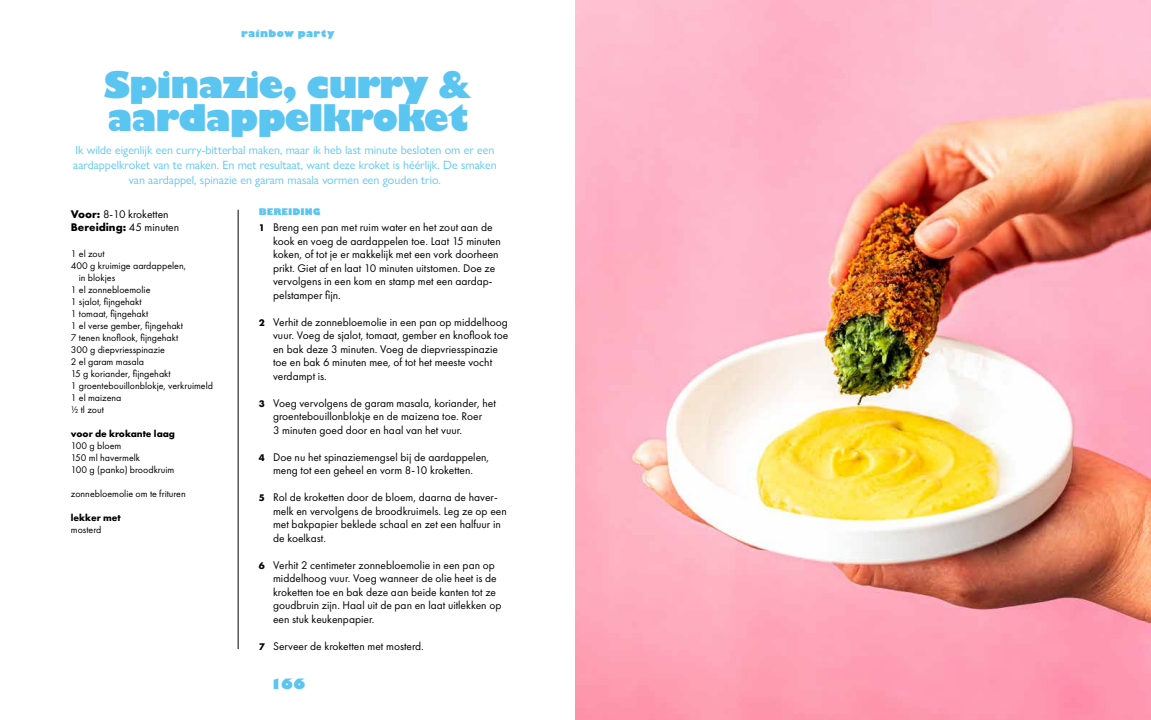
<style>
.page{position:relative;width:1151px;height:720px;background:#fff}
.page>*{position:absolute;margin:0;border:0;box-sizing:border-box;transform-origin:0 0}
.t1{font:800 36px/33px "Gill Sans Nova";letter-spacing:-.035em;color:#5bc5f2}
.t2{font:800 14px "Gill Sans Nova";color:#5bc5f2}
.t3{font:12px/15px "Gill Sans Nova";color:#5bc5f2;text-align:center}
.t4{font:11.5px/13.5px "Futura PT";color:#000}
.t5{font:10px/12px "Futura PT";color:#000}
.t6{font:700 10px "Futura PT";color:#000}
.t7{font:800 10px "Gill Sans Nova";letter-spacing:.04em;color:#5bc5f2}
.t8{font:800 9px "Gill Sans Nova";color:#5bc5f2}
.s1{font-weight:700}
.s2{font-weight:700;font-size:10px}
</style>
<div class="page">
<hr style="left:238px;top:210px;width:1px;height:439px;background:#000">
<img style="left:575px;top:0;width:576px;height:720px">
<p class="t7" style="left:241px;top:25px;width:95px">rainbow party</p>
<h1 class="t1" style="left:104px;top:66px;width:369px">Spinazie, curry &amp; aardappelkroket</h1>
<p class="t3" style="left:73px;top:142px;width:425px">Ik wilde eigenlijk een curry-bitterbal maken, maar ik heb last minute besloten om er een aardappelkroket van te maken. En met resultaat, want deze kroket is héérlijk. De smaken van aardappel, spinazie en garam masala vormen een gouden trio.</p>
<p class="t4" style="left:71px;top:207px;width:110px"><span class="s1">Voor:</span> 8-10 kroketten<br><span class="s1">Bereiding:</span> 45 minuten</p>
<p class="t5" style="left:71px;top:247px;width:35px">1 el zout</p>
<p class="t5" style="left:71px;top:259px;width:117px">400 g kruimige aardappelen,</p>
<p class="t5" style="left:79px;top:271px;width:38px">in blokjes</p>
<p class="t5" style="left:71px;top:283px;width:81px">1 el zonnebloemolie</p>
<p class="t5" style="left:71px;top:295px;width:72px">1 sjalot, fijngehakt</p>
<p class="t5" style="left:71px;top:307px;width:79px">1 tomaat, fijngehakt</p>
<p class="t5" style="left:71px;top:319px;width:114px">1 el verse gember, fijngehakt</p>
<p class="t5" style="left:71px;top:331px;width:109px">7 tenen knoflook, fijngehakt</p>
<p class="t5" style="left:71px;top:343px;width:96px">300 g diepvriesspinazie</p>
<p class="t5" style="left:71px;top:355px;width:75px">2 el garam masala</p>
<p class="t5" style="left:71px;top:367px;width:101px">15 g koriander, fijngehakt</p>
<p class="t5" style="left:71px;top:379px;width:144px">1 groentebouillonblokje, verkruimeld</p>
<p class="t5" style="left:71px;top:391px;width:52px">1 el maizena</p>
<p class="t5" style="left:71px;top:403px;width:35px">½ tl zout</p>
<p class="t6" style="left:71px;top:427px;width:106px">voor de krokante laag</p>
<p class="t5" style="left:71px;top:439px;width:105px">100 g bloem<br>150 ml havermelk<br>100 g (panko) broodkruim</p>
<p class="t5" style="left:71px;top:487px;width:116px">zonnebloemolie om te frituren</p>
<p class="t6" style="left:71px;top:511px;width:51px">lekker met</p>
<p class="t5" style="left:71px;top:523px;width:32px">mosterd</p>
<p class="t8" style="left:259px;top:204px;width:63px">BEREIDING</p>
<p class="t4" style="left:273px;top:220px;width:229px;text-indent:-14px"><span class="s2">1</span> Breng een pan met ruim water en het zout aan de kook en voeg de aardappelen toe. Laat 15 minuten koken, of tot je er makkelijk met een vork doorheen prikt. Giet af en laat 10 minuten uitstomen. Doe ze vervolgens in een kom en stamp met een aardap&shy;pelstamper fijn.</p>
<p class="t4" style="left:273px;top:315px;width:237px;text-indent:-14px"><span class="s2">2</span> Verhit de zonnebloemolie in een pan op middelhoog vuur. Voeg de sjalot, tomaat, gember en knoflook toe en bak deze 3 minuten. Voeg de diepvriesspinazie toe en bak 6 minuten mee, of tot het meeste vocht verdampt is.</p>
<p class="t4" style="left:273px;top:396px;width:224px;text-indent:-14px"><span class="s2">3</span> Voeg vervolgens de garam masala, koriander, het groentebouillonblokje en de maizena toe. Roer<br>3 minuten goed door en haal van het vuur.</p>
<p class="t4" style="left:259px;top:450px;width:232px;text-align:center"><span class="s2">4</span> Doe nu het spinaziemengsel bij de aardappelen, meng tot een geheel en vorm 8-10 kroketten.</p>
<p class="t4" style="left:273px;top:490px;width:235px;text-indent:-14px"><span class="s2">5</span> Rol de kroketten door de bloem, daarna de haver&shy;melk en vervolgens de broodkruimels. Leg ze op een met bakpapier beklede schaal en zet een halfuur in de koelkast.</p>
<p class="t4" style="left:273px;top:558px;width:230px;text-indent:-14px"><span class="s2">6</span> Verhit 2 centimeter zonnebloemolie in een pan op middelhoog vuur. Voeg wanneer de olie heet is de kroketten toe en bak deze aan beide kanten tot ze goudbruin zijn. Haal uit de pan en laat uitlekken op een stuk keukenpapier.</p>
<p class="t4" style="left:259px;top:639px;width:166px"><span class="s2">7</span> Serveer de kroketten met mosterd.</p>
<p class="t2" style="left:270px;top:673px;width:37px">166</p>
</div>
